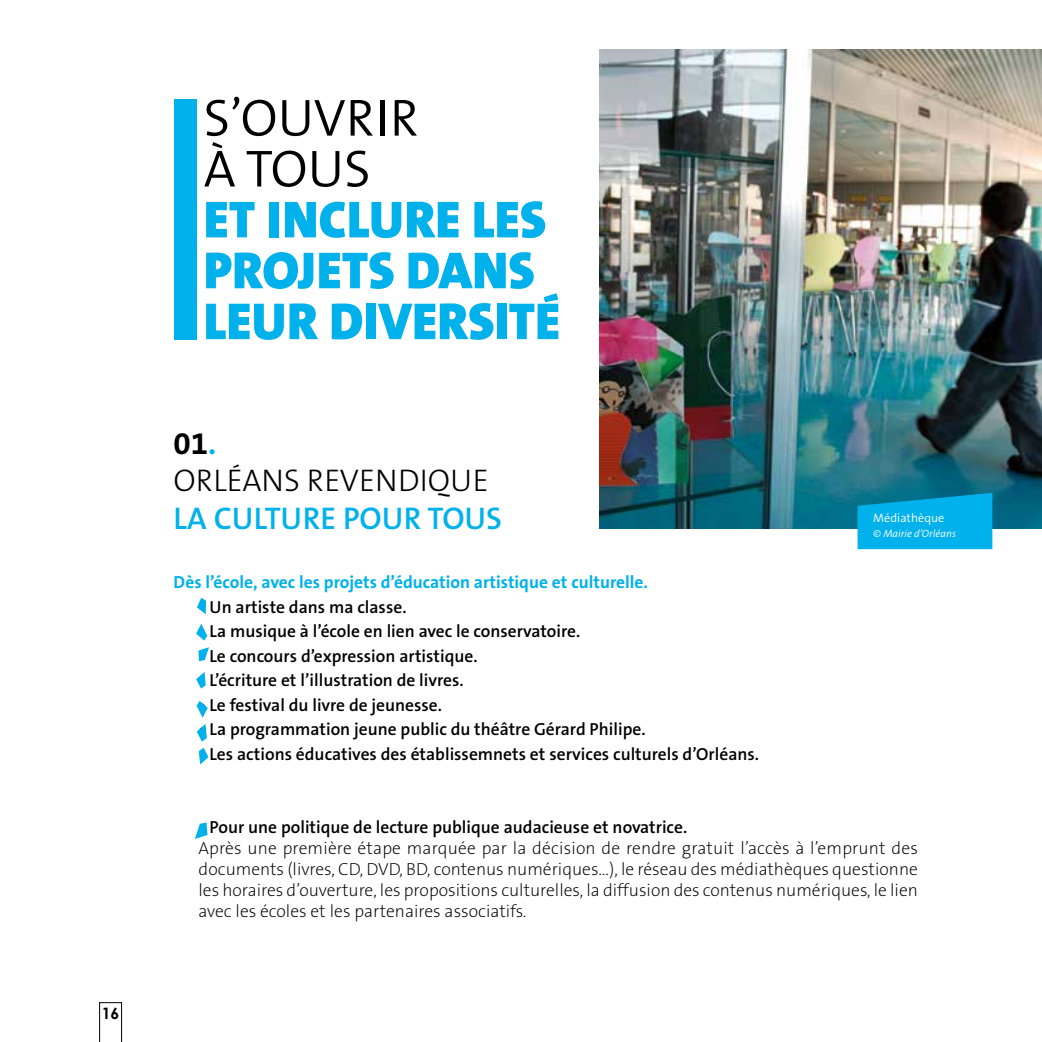
<style>
.page{position:relative;width:1042px;height:1042px;background:#fff}
.page>*{position:absolute;margin:0;border:0;box-sizing:border-box;transform-origin:0 0}
.t1{font:900 52.5px/50.9px "The Sans B9";color:#00b1eb}
.t2{font:300 52.5px/50.9px "The Sans B4";color:#000}
.t3{font:300 31.5px "The Sans B3";color:#000}
.t4{font:600 31.5px "The Sans B6";color:#00b1eb}
.t5{font:700 31.5px "The Sans B7";color:#000}
.t6{font:600 17.5px "The Sans B6";color:#000}
.t7{font:200 17.5px/21px "The Sans B2";color:#000;text-align:justify}
.t8{font:700 17.5px "The Sans B7";color:#00b1eb}
.t9{font:700 15.75px "Century Gothic";color:#000}
.t10{font:300 12.25px "The Sans B4";color:#fff}
.t11{font:italic 300 10.5px "The Sans B4";color:#fff}
.s1{color:#00b1eb}
.s2{font-style:italic}
</style>
<div class="page">
<img style="left:600px;top:50px;width:442px;height:478px">
<svg style="left:857px;top:493px;width:135px;height:56px;background:#00a9df"></svg>
<div style="left:174px;top:99px;width:22px;height:241px;background:#00b1eb"></div>
<svg style="left:197px;top:724px;width:10px;height:17px"></svg>
<svg style="left:195px;top:822px;width:12px;height:17px"></svg>
<svg style="left:199px;top:748px;width:9px;height:16px"></svg>
<svg style="left:198px;top:647px;width:11px;height:14px"></svg>
<svg style="left:197px;top:598px;width:9px;height:16px"></svg>
<svg style="left:196px;top:624px;width:11px;height:16px"></svg>
<svg style="left:196px;top:672px;width:10px;height:16px"></svg>
<svg style="left:197px;top:701px;width:11px;height:17px"></svg>
<svg style="left:99px;top:1002px;width:23px;height:40px"></svg>
<p class="t9" style="left:102px;top:1001px;width:19px">16</p>
<h1 class="t2" style="left:204px;top:94px;width:216px">S’OUVRIR<br>À TOUS</h1>
<h1 class="t1" style="left:204px;top:196px;width:358px">ET INCLURE LES<br>PROJETS DANS<br>LEUR DIVERSITÉ</h1>
<h2 class="t5" style="left:174px;top:426px;width:44px">01<span class="s1">.</span></h2>
<h2 class="t3" style="left:174px;top:464px;width:316px">ORLÉANS REVENDIQUE</h2>
<h2 class="t4" style="left:174px;top:502px;width:330px">LA CULTURE POUR TOUS</h2>
<p class="t10" style="left:873px;top:511px;width:73px">Médiathèque</p>
<p class="t11" style="left:873px;top:528px;width:84px">© Mairie d’Orléans</p>
<p class="t8" style="left:174px;top:573px;width:476px">Dès l’école, avec les projets d’éducation artistique et culturelle.</p>
<p class="t6" style="left:198px;top:597px;width:210px">• Un artiste dans ma classe.</p>
<p class="t6" style="left:198px;top:622px;width:383px">• La musique à l’école en lien avec le conservatoire.</p>
<p class="t6" style="left:198px;top:646px;width:281px">• Le concours d’expression artistique.</p>
<p class="t6" style="left:198px;top:671px;width:267px">• L’écriture et l’illustration de livres.</p>
<p class="t6" style="left:198px;top:695px;width:245px">• Le festival du livre de jeunesse.</p>
<p class="t6" style="left:198px;top:720px;width:449px">• La programmation jeune public du théâtre Gérard Philipe.</p>
<p class="t6" style="left:198px;top:744px;width:562px">• Les actions éducatives des établissemnets et services culturels d’Orléans.</p>
<p class="t6" style="left:198px;top:817px;width:490px">• Pour une politique de lecture publique audacieuse et novatrice.</p>
<p class="t7" style="left:198px;top:838px;width:721px">Après une première étape marquée par la décision de rendre gratuit l’accès à l’emprunt des documents (livres, CD, DVD, BD, contenus numériques…), le réseau des médiathèques questionne les horaires d’ouverture, les propositions culturelles, la diffusion des contenus numériques, le lien avec les écoles et les partenaires associatifs<span class="s2">.</span></p>
</div>
